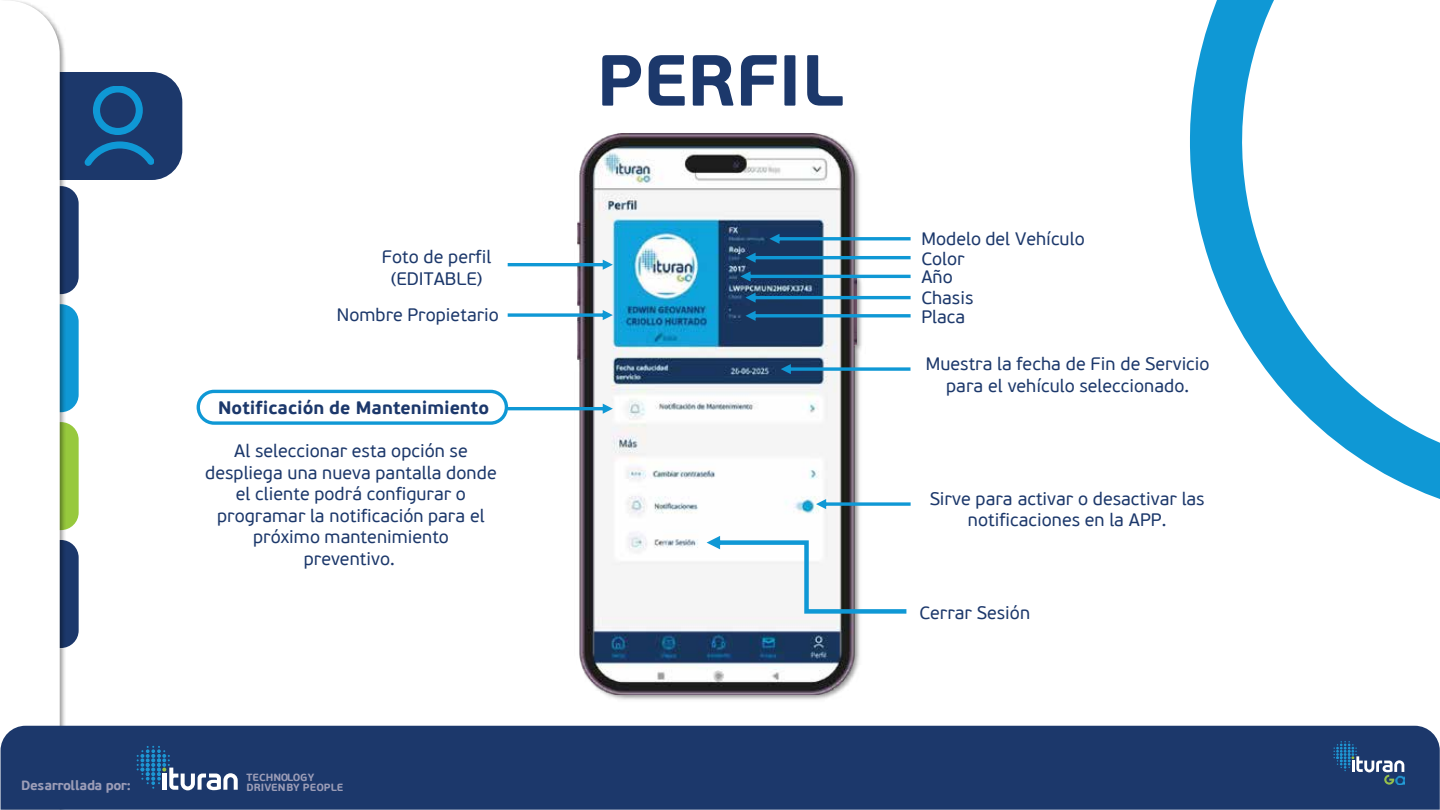
<style>
.page{position:relative;width:1440px;height:810px;background:#fff}
.page>*{position:absolute;margin:0;border:0;box-sizing:border-box;transform-origin:0 0}
.t1{font:700 72px "PF Beau Sans Pro";color:#1c386b}
.t2{font:18px/21.6px "PF Beau Sans Pro";color:#1c386b;text-align:center}
.t3{font:700 18px "PF Beau Sans Pro";color:#1c386b}
.t4{font:700 13.35px "PF Beau Sans Pro";letter-spacing:-.03em;color:#9c9db7}
.t5{font:700 10.35px "PF Beau Sans Pro";letter-spacing:-.005em;color:#9c9db7}
</style>
<div class="page">
<svg style="left:1190px;top:0;width:250px;height:499px"></svg>
<div style="left:0;top:540px;width:79px;height:108px;background:#1c386b;border-radius:18px"></div>
<div style="left:0;top:422px;width:79px;height:108px;background:#97c93d;border-radius:18px"></div>
<div style="left:0;top:304px;width:79px;height:108px;background:#0f98d5;border-radius:18px"></div>
<div style="left:0;top:186px;width:79px;height:108px;background:#1c386b;border-radius:18px"></div>
<div style="left:0;top:72px;width:182px;height:108px;background:#1c386b;border-radius:30px"></div>
<img style="left:10px;top:0;width:59px;height:726px">
<div style="left:0;top:1px;width:60px;height:809px;background:#fff"></div>
<div style="left:1px;top:726px;width:1439px;height:84px;background:#1c386b"></div>
<svg style="left:137px;top:746px;width:101px;height:44px;background:#41618c"></svg>
<img style="left:577px;top:165px;width:285px;height:535px">
<img style="left:578px;top:133px;width:279px;height:562px">
<svg style="left:93px;top:86px;width:50px;height:49px"></svg>
<svg style="left:85px;top:141px;width:69px;height:25px"></svg>
<img style="left:1333px;top:741px;width:72px;height:44px">
<svg style="left:1334px;top:741px;width:70px;height:44px;background:#385883"></svg>
<svg style="left:508px;top:310px;width:105px;height:10px"></svg>
<svg style="left:769px;top:234px;width:142px;height:10px"></svg>
<svg style="left:745px;top:253px;width:166px;height:10px"></svg>
<svg style="left:740px;top:271px;width:171px;height:10px"></svg>
<svg style="left:745px;top:293px;width:166px;height:10px"></svg>
<svg style="left:745px;top:311px;width:166px;height:10px"></svg>
<svg style="left:781px;top:364px;width:129px;height:10px"></svg>
<svg style="left:508px;top:404px;width:105px;height:10px"></svg>
<div style="left:197px;top:390px;width:311px;height:35px;border:3px solid #0f98d5;border-radius:16px"></div>
<svg style="left:816px;top:499px;width:95px;height:10px"></svg>
<svg style="left:707px;top:536px;width:199px;height:78px"></svg>
<svg style="left:508px;top:260px;width:105px;height:10px"></svg>
<p class="t2" style="left:382px;top:246px;width:111px">Foto de perfil (EDITABLE)</p>
<p class="t2" style="left:337px;top:305px;width:163px">Nombre Propietario</p>
<p class="t3" style="left:218px;top:396px;width:273px">Notificación de Mantenimiento</p>
<p class="t2" style="left:205px;top:440px;width:293px">Al seleccionar esta opción se despliega una nueva pantalla donde el cliente podrá configurar o programar la notificación para el próximo mantenimiento preventivo.</p>
<p class="t5" style="left:246px;top:771px;width:69px">TECHNOLOGY</p>
<p class="t4" style="left:21px;top:777px;width:111px">Desarrollada por:</p>
<p class="t5" style="left:246px;top:781px;width:98px">DRIVEN BY PEOPLE</p>
<h1 class="t1" style="left:597px;top:36px;width:248px">PERFIL</h1>
<p class="t2" style="left:921px;top:230px;width:165px;line-height:19.2px;text-align:left">Modelo del Vehículo<br>Color<br>Año</p>
<p class="t2" style="left:921px;top:289px;width:54px;line-height:19px;text-align:left">Chasis<br>Placa</p>
<p class="t2" style="left:926px;top:354px;width:285px">Muestra la fecha de Fin de Servicio para el vehículo seleccionado.</p>
<p class="t2" style="left:930px;top:488px;width:276px">Sirve para activar o desactivar las notificaciones en la APP.</p>
<p class="t2" style="left:919px;top:602px;width:112px">Cerrar Sesión</p>
</div>
